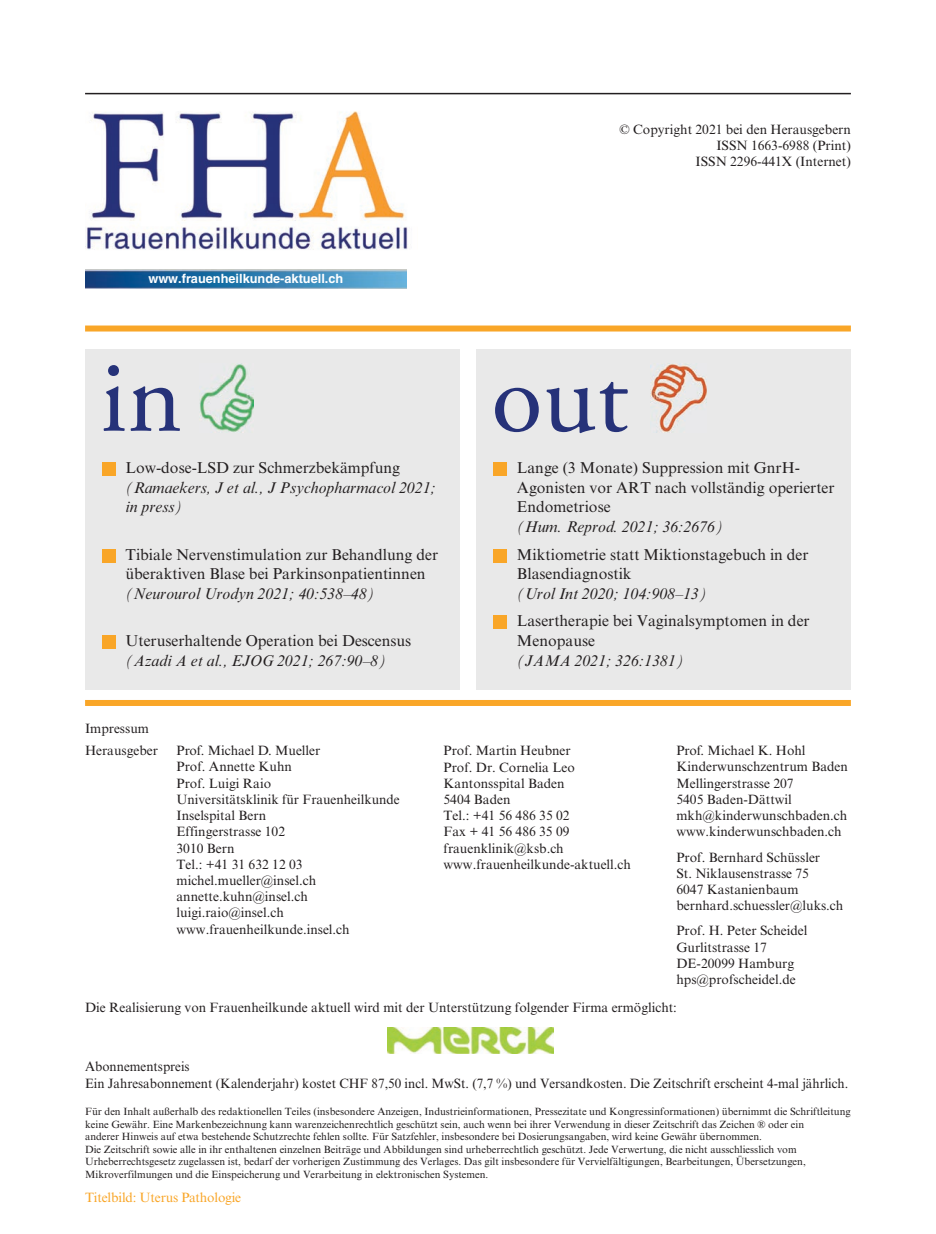
<style>
.page{position:relative;width:936px;height:1234px;background:#fff}
.page>*{position:absolute;margin:0;border:0;box-sizing:border-box;transform-origin:0 0}
.t1{font:105px "Adobe Garamond Pro";color:#263279}
.t2{font:15.75px/19.5px "Times New Roman MT Std";color:#231f20}
.t3{font:italic 15.75px/19.5px "Times New Roman MT Std";color:#231f20}
.t4{font:13.5px/16.2px "Times New Roman MT Std";color:#231f20}
.t5{font:13.5px "Times New Roman MT Std";letter-spacing:-.01em;color:#f9a628}
.t6{font:700 12.75px "Helvetica LT Std";color:#fff}
.t7{font:10.5px/12.6px "Times New Roman MT Std";color:#231f20}
</style>
<div class="page">
<div style="left:85px;top:349px;width:374px;height:340px;background:#e9e9e9"></div>
<div style="left:476px;top:349px;width:374px;height:340px;background:#e9e9e9"></div>
<div style="left:85px;top:325px;width:765px;height:6px;background:#f9a628"></div>
<div style="left:85px;top:699px;width:765px;height:6px;background:#f9a628"></div>
<img style="left:85px;top:111px;width:323px;height:139px">
<hr style="left:85px;top:93px;width:765px;height:1px;background:#231f20">
<img style="left:85px;top:269px;width:321px;height:19px">
<img style="left:387px;top:1027px;width:166px;height:26px">
<img style="left:200px;top:364px;width:53px;height:68px">
<img style="left:651px;top:364px;width:55px;height:68px">
<div style="left:102px;top:462px;width:13px;height:14px;background:#f9a628"></div>
<div style="left:102px;top:548px;width:13px;height:14px;background:#f9a628"></div>
<div style="left:102px;top:635px;width:13px;height:13px;background:#f9a628"></div>
<div style="left:493px;top:462px;width:14px;height:14px;background:#f9a628"></div>
<div style="left:493px;top:548px;width:14px;height:14px;background:#f9a628"></div>
<div style="left:493px;top:615px;width:14px;height:13px;background:#f9a628"></div>
<p class="t6" style="left:148px;top:273px;width:196px">www.frauenheilkunde-aktuell.ch</p>
<h1 class="t1" style="left:100px;top:355px;width:84px">in</h1>
<p class="t2" style="left:125px;top:459px;width:276px">Low-dose-LSD zur Schmerzbekämpfung</p>
<p class="t3" style="left:125px;top:479px;width:312px">(Ramaekers, J et al., J Psychopharmacol 2021; in press)</p>
<p class="t2" style="left:125px;top:545px;width:314px">Tibiale Nervenstimulation zur Behandlung der überaktiven Blase bei Parkinsonpatientinnen</p>
<p class="t3" style="left:125px;top:585px;width:251px">(Neurourol Urodyn 2021; 40:538–48)</p>
<p class="t2" style="left:125px;top:632px;width:287px">Uteruserhaltende Operation bei Descensus</p>
<p class="t3" style="left:125px;top:651px;width:262px">(Azadi A et al., EJOG 2021; 267:90–8)</p>
<p class="t4" style="left:619px;top:122px;width:233px;text-align:right">© Copyright 2021 bei den Herausgebern<br>ISSN 1663-6988 (Print)<br>ISSN 2296-441X (Internet)</p>
<h1 class="t1" style="left:491px;top:355px;width:139px">out</h1>
<p class="t2" style="left:517px;top:459px;width:319px">Lange (3 Monate) Suppression mit GnrH-<br>Agonisten vor ART nach vollständig operierter<br>Endometriose</p>
<p class="t3" style="left:517px;top:518px;width:208px">(Hum. Reprod. 2021; 36:2676)</p>
<p class="t2" style="left:517px;top:545px;width:293px">Miktiometrie statt Miktionstagebuch in der<br>Blasendiagnostik</p>
<p class="t3" style="left:517px;top:585px;width:191px">(Urol Int 2020; 104:908–13)</p>
<p class="t2" style="left:517px;top:612px;width:294px">Lasertherapie bei Vaginalsymptomen in der<br>Menopause</p>
<p class="t3" style="left:517px;top:651px;width:168px">(JAMA 2021; 326:1381)</p>
<p class="t4" style="left:85px;top:718px;width:74px;line-height:22.2px">Impressum<br>Herausgeber</p>
<p class="t4" style="left:176px;top:743px;width:225px">Prof. Michael D. Mueller<br>Prof. Annette Kuhn<br>Prof. Luigi Raio<br>Universitätsklinik für Frauenheilkunde<br>Inselspital Bern<br>Effingerstrasse 102<br>3010 Bern<br>Tel.: +41 31 632 12 03 michel.mueller@insel.ch annette.kuhn@insel.ch luigi.raio@insel.ch www.frauenheilkunde.insel.ch</p>
<p class="t4" style="left:676px;top:743px;width:173px">Prof. Michael K. Hohl<br>Kinderwunschzentrum Baden<br>Mellingerstrasse 207<br>5405 Baden-Dättwil mkh@kinderwunschbaden.ch www.kinderwunschbaden.ch</p>
<p class="t4" style="left:443px;top:743px;width:189px">Prof. Martin Heubner<br>Prof. Dr. Cornelia Leo<br>Kantonsspital Baden<br>5404 Baden<br>Tel.: +41 56 486 35 02<br>Fax + 41 56 486 35 09 frauenklinik@ksb.ch www.frauenheilkunde-aktuell.ch</p>
<p class="t4" style="left:676px;top:849px;width:168px">Prof. Bernhard Schüssler<br>St. Niklausenstrasse 75<br>6047 Kastanienbaum bernhard.schuessler@luks.ch</p>
<p class="t4" style="left:676px;top:923px;width:132px">Prof. H. Peter Scheidel<br>Gurlitstrasse 17<br>DE-20099 Hamburg hps@profscheidel.de</p>
<p class="t4" style="left:85px;top:999px;width:593px">Die Realisierung von Frauenheilkunde aktuell wird mit der Unterstützung folgender Firma ermöglicht:</p>
<p class="t4" style="left:85px;top:1059px;width:764px">Abonnementspreis<br>Ein Jahresabonnement (Kalenderjahr) kostet CHF 87,50 incl. MwSt. (7,7 %) und Versandkosten. Die Zeitschrift erscheint 4-mal jährlich.</p>
<p class="t7" style="left:85px;top:1105px;width:767px">Für den Inhalt außerhalb des redaktionellen Teiles (insbesondere Anzeigen, Industrieinformationen, Pressezitate und Kongressinformationen) übernimmt die Schriftleitung keine Gewähr. Eine Markenbezeichnung kann warenzeichenrechtlich geschützt sein, auch wenn bei ihrer Verwendung in dieser Zeitschrift das Zeichen ® oder ein<br>anderer Hinweis auf etwa bestehende Schutzrechte fehlen sollte. Für Satzfehler, insbesondere bei Dosierungsangaben, wird keine Gewähr übernommen.<br>Die Zeitschrift sowie alle in ihr enthaltenen einzelnen Beiträge und Abbildungen sind urheberrechtlich geschützt. Jede Verwertung, die nicht ausschliesslich vom Urheberrechtsgesetz zugelassen ist, bedarf der vorherigen Zustimmung des Verlages. Das gilt insbesondere für Vervielfältigungen, Bearbeitungen, Übersetzungen, Mikroverfilmungen und die Einspeicherung und Verarbeitung in elektronischen Systemen.</p>
<p class="t5" style="left:85px;top:1191px;width:157px">Titelbild: Uterus Pathologie</p>
</div>
